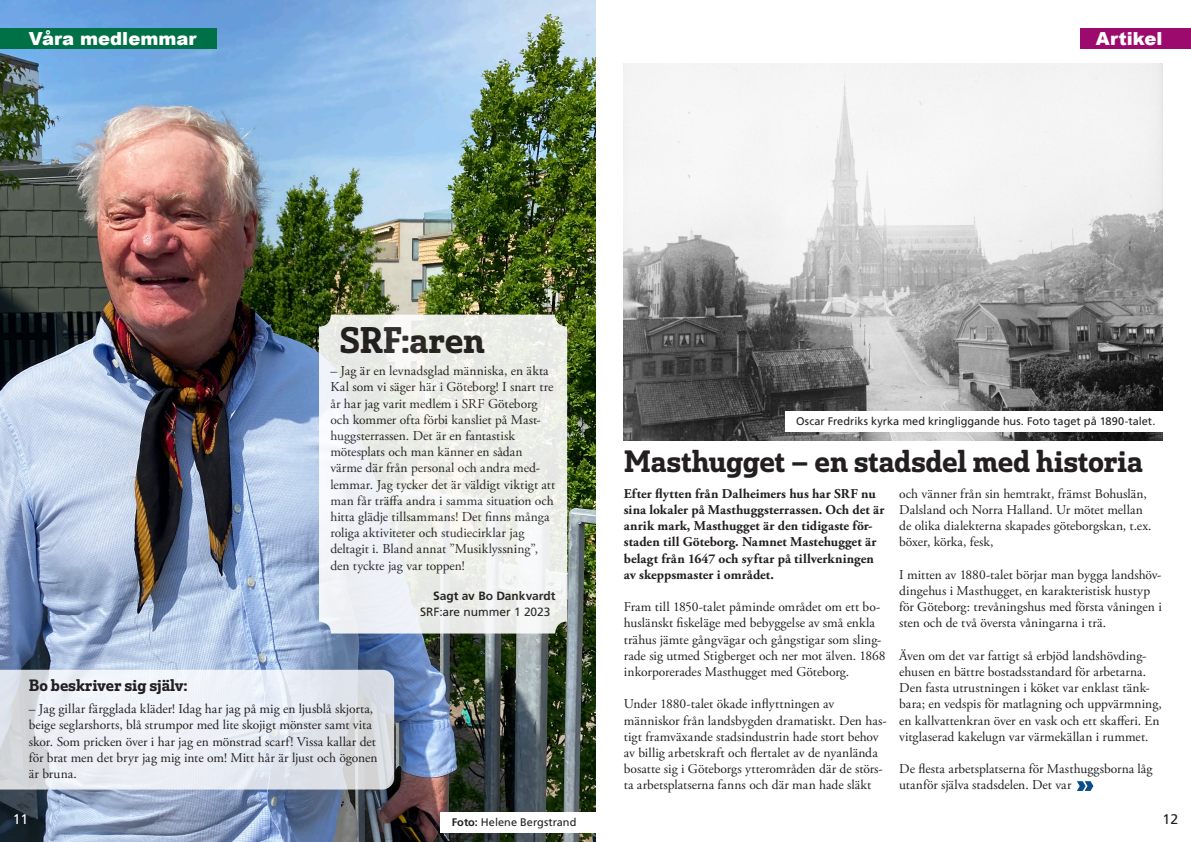
<style>
.page{position:relative;width:1191px;height:842px;background:#fff}
.page>*{position:absolute;margin:0;border:0;box-sizing:border-box;transform-origin:0 0}
.t1{font:36px "Solitas Slab Nor Dem";letter-spacing:-.005em;color:#231f20}
.t2{font:30px "Solitas Slab Nor Dem";letter-spacing:-.01em;color:#231f20}
.t3{font:900 18px "Arial";color:#fff}
.t4{font:16px "Solitas Slab Nor Dem";letter-spacing:-.005em;color:#231f20}
.t5{font:14px "Frutiger LT Std";color:#231f20}
.t6{font:14px "Frutiger LT Std";color:#fff}
.t7{font:13.5px/16.2px "Adobe Garamond Pro";color:#231f20}
.t8{font:700 13.5px/16.2px "Adobe Garamond Pro";letter-spacing:.005em;color:#231f20}
.t9{font:12px "Frutiger LT Std";letter-spacing:-.005em;color:#231f20}
.t10{font:700 12px "Frutiger LT Std";letter-spacing:-.005em;color:#231f20}
.t11{font:11px "Frutiger LT Std";color:#231f20}
.s1{font-weight:700}
</style>
<div class="page">
<div style="left:1080px;top:28px;width:111px;height:21px;background:#9d0a6d"></div>
<img style="left:624px;top:63px;width:538px;height:378px">
<img style="left:0;top:0;width:595px;height:842px">
<div style="left:0;top:28px;width:216px;height:21px;background:#007147"></div>
<svg style="left:1077px;top:781px;width:16px;height:10px"></svg>
<svg style="left:0;top:670px;width:394px;height:119px;fill:#e9edf4"></svg>
<svg style="left:319px;top:315px;width:248px;height:318px;fill:#edefea"></svg>
<div style="left:785px;top:411px;width:390px;height:21px;background:#fff"></div>
<div style="left:440px;top:812px;width:160px;height:21px;background:#fff"></div>
<p class="t3" style="left:29px;top:25px;width:169px">Våra medlemmar</p>
<p class="t3" style="left:1096px;top:26px;width:68px">Artikel</p>
<h1 class="t1" style="left:339px;top:317px;width:147px">SRF:aren</h1>
<p class="t7" style="left:330px;top:363px;width:226px">– Jag är en levnadsglad människa, en äkta Kal som vi säger här i Göteborg! I snart tre år har jag varit medlem i SRF Göteborg och kommer ofta förbi kansliet på Mast&shy;huggsterrassen. Det är en fantastisk mötesplats och man känner en sådan värme där från personal och andra med&shy;lemmar. Jag tycker det är väldigt viktigt att man får träffa andra i samma situation och hitta glädje tillsammans! Det finns många roliga aktiviteter och studiecirklar jag deltagit i. Bland annat ”Musiklyssning”, den tyckte jag var toppen!</p>
<p class="t10" style="left:433px;top:589px;width:124px">Sagt av Bo Dankvardt</p>
<p class="t9" style="left:420px;top:605px;width:132px">SRF:are nummer 1 2023</p>
<p class="t4" style="left:29px;top:675px;width:160px">Bo beskriver sig själv:</p>
<p class="t7" style="left:29px;top:701px;width:350px">– Jag gillar färgglada kläder! Idag har jag på mig en ljusblå skjorta, beige seglarshorts, blå strumpor med lite skojigt mönster samt vita skor. Som pricken över i har jag en mönstrad scarf! Vissa kallar det för brat men det bryr jag mig inte om! Mitt hår är ljust och ögonen är bruna.</p>
<p class="t6" style="left:13px;top:811px;width:17px">11</p>
<p class="t11" style="left:452px;top:816px;width:126px"><span class="s1">Foto:</span> Helene Bergstrand</p>
<p class="t11" style="left:796px;top:415px;width:361px">Oscar Fredriks kyrka med kringliggande hus. Foto taget på 1890-talet.</p>
<p class="t2" style="left:624px;top:442px;width:520px">Masthugget – en stadsdel med historia</p>
<p class="t8" style="left:624px;top:486px;width:262px">Efter flytten från Dalheimers hus har SRF nu sina lokaler på Masthuggsterrassen. Och det är anrik mark, Masthugget är den tidigaste för&shy;staden till Göteborg. Namnet Mastehugget är belagt från 1647 och syftar på tillverkningen av skeppsmaster i området.</p>
<p class="t7" style="left:624px;top:599px;width:263px">Fram till 1850-talet påminde området om ett bo&shy;huslänskt fiskeläge med bebyggelse av små enkla trähus jämte gångvägar och gångstigar som sling&shy;rade sig utmed Stigberget och ner mot älven. 1868 inkorporerades Masthugget med Göteborg.</p>
<p class="t7" style="left:624px;top:696px;width:264px">Under 1880-talet ökade inflyttningen av människor från landsbygden dramatiskt. Den has&shy;tigt framväxande stadsindustrin hade stort behov av billig arbetskraft och flertalet av de nyanlända bosatte sig i Göteborgs ytterområden där de störs&shy;ta arbetsplatserna fanns och där man hade släkt</p>
<p class="t7" style="left:899px;top:486px;width:254px">och vänner från sin hemtrakt, främst Bohuslän, Dalsland och Norra Halland. Ur mötet mellan de olika dialekterna skapades göteborgskan, t.ex. böxer, körka, fesk,</p>
<p class="t7" style="left:899px;top:567px;width:264px">I mitten av 1880-talet börjar man bygga landshöv&shy;dingehus i Masthugget, en karakteristisk hustyp för Göteborg: trevåningshus med första våningen i sten och de två översta våningarna i trä.</p>
<p class="t7" style="left:899px;top:648px;width:264px">Även om det var fattigt så erbjöd landshövding&shy;ehusen en bättre bostadsstandard för arbetarna.<br>Den fasta utrustningen i köket var enklast tänk&shy;bara; en vedspis för matlagning och uppvärmning, en kallvattenkran över en vask och ett skafferi. En vitglaserad kakelugn var värmekällan i rummet.</p>
<p class="t7" style="left:899px;top:761px;width:255px">De flesta arbetsplatserna för Masthuggsborna låg utanför själva stadsdelen. Det var</p>
<p class="t5" style="left:1162px;top:811px;width:17px">12</p>
</div>
